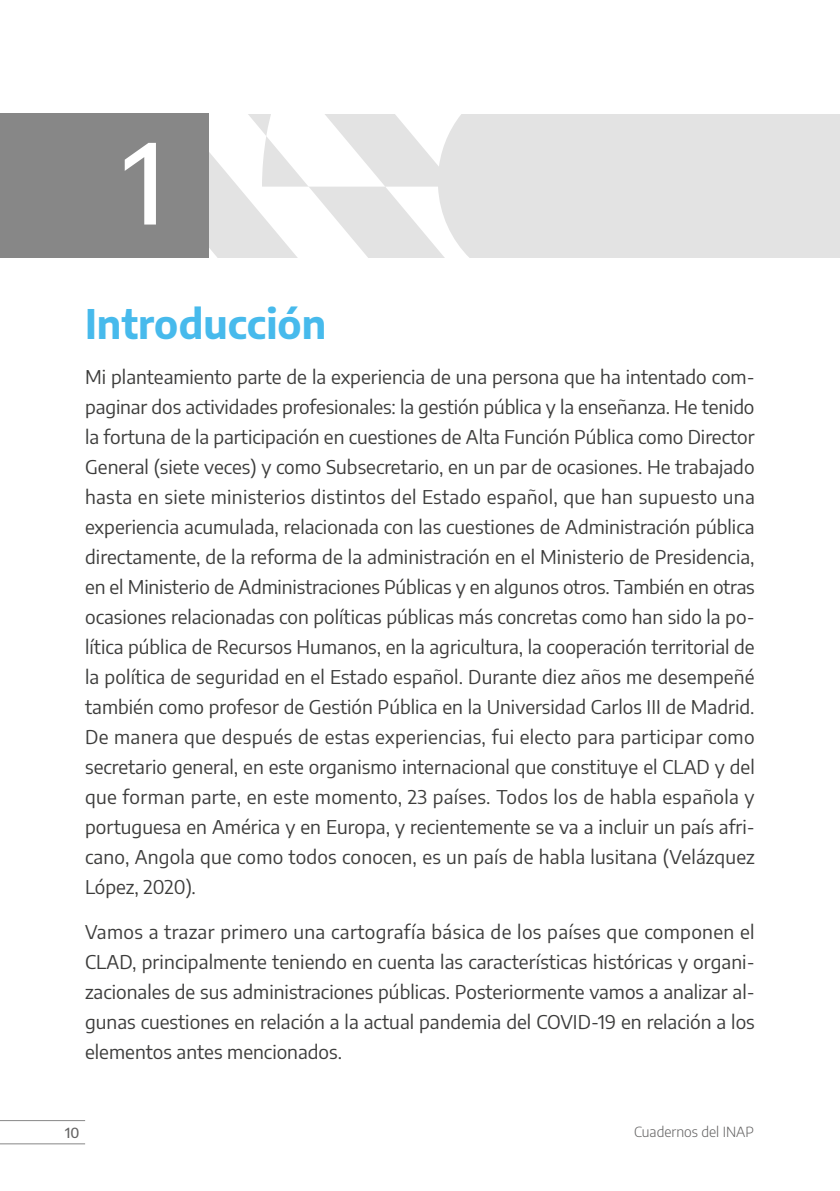
<style>
.page{position:relative;width:840px;height:1191px;background:#fff}
.page>*{position:absolute;margin:0;border:0;box-sizing:border-box;transform-origin:0 0}
.t1{font:500 110px "Encode Sans";color:#fff}
.Título_1_sección{font:700 40px "Encode Sans";color:#47baec}
.Texto_base{font:19px/30px "Encode Sans";color:#3c3c3b;text-align:justify}
.t2{font:300 14px "Encode Sans";color:#646363}
.t3{font:500 14px "Encode Sans";color:#646363}
</style>
<div class="page">
<div style="left:191px;top:114px;width:648px;height:143px;background:#e3e3e3"></div>
<svg style="left:209px;top:114px;width:259px;height:143px"></svg>
<div style="left:0;top:113px;width:209px;height:144px;background:#878787"></div>
<hr style="left:0;top:1120px;width:85px;height:1px;background:#878787">
<hr style="left:0;top:1143px;width:85px;height:1px;background:#878787">
<h1 class="t1" style="left:123px;top:106px;width:43px">1</h1>
<p class="Título_1_sección" style="left:85px;top:294px;width:242px">Introducción</p>
<p class="Texto_base" style="left:85px;top:361px;width:670px">Mi planteamiento parte de la experiencia de una persona que ha intentado com&shy;paginar dos actividades profesionales: la gestión pública y la enseñanza. He tenido la fortuna de la participación en cuestiones de Alta Función Pública como Director General (siete veces) y como Subsecretario, en un par de ocasiones. He trabajado hasta en siete ministerios distintos del Estado español, que han supuesto una experiencia acumulada, relacionada con las cuestiones de Administración pública directamente, de la reforma de la administración en el Ministerio de Presidencia, en el Ministerio de Administraciones Públicas y en algunos otros. También en otras ocasiones relacionadas con políticas públicas más concretas como han sido la po&shy;lítica pública de Recursos Humanos, en la agricultura, la cooperación territorial de la política de seguridad en el Estado español. Durante diez años me desempeñé también como profesor de Gestión Pública en la Universidad Carlos III de Madrid.<br>De manera que después de estas experiencias, fui electo para participar como secretario general, en este organismo internacional que constituye el CLAD y del que forman parte, en este momento, 23 países. Todos los de habla española y portuguesa en América y en Europa, y recientemente se va a incluir un país afri&shy;cano, Angola que como todos conocen, es un país de habla lusitana (Velázquez López, 2020).</p>
<p class="Texto_base" style="left:85px;top:916px;width:670px">Vamos a trazar primero una cartografía básica de los países que componen el CLAD, principalmente teniendo en cuenta las características históricas y organi&shy;zacionales de sus administraciones públicas. Posteriormente vamos a analizar al&shy;gunas cuestiones en relación a la actual pandemia del COVID-19 en relación a los elementos antes mencionados.</p>
<p class="t3" style="left:65px;top:1122px;width:16px">10</p>
<p class="t2" style="left:633px;top:1122px;width:121px">Cuadernos del INAP</p>
</div>
